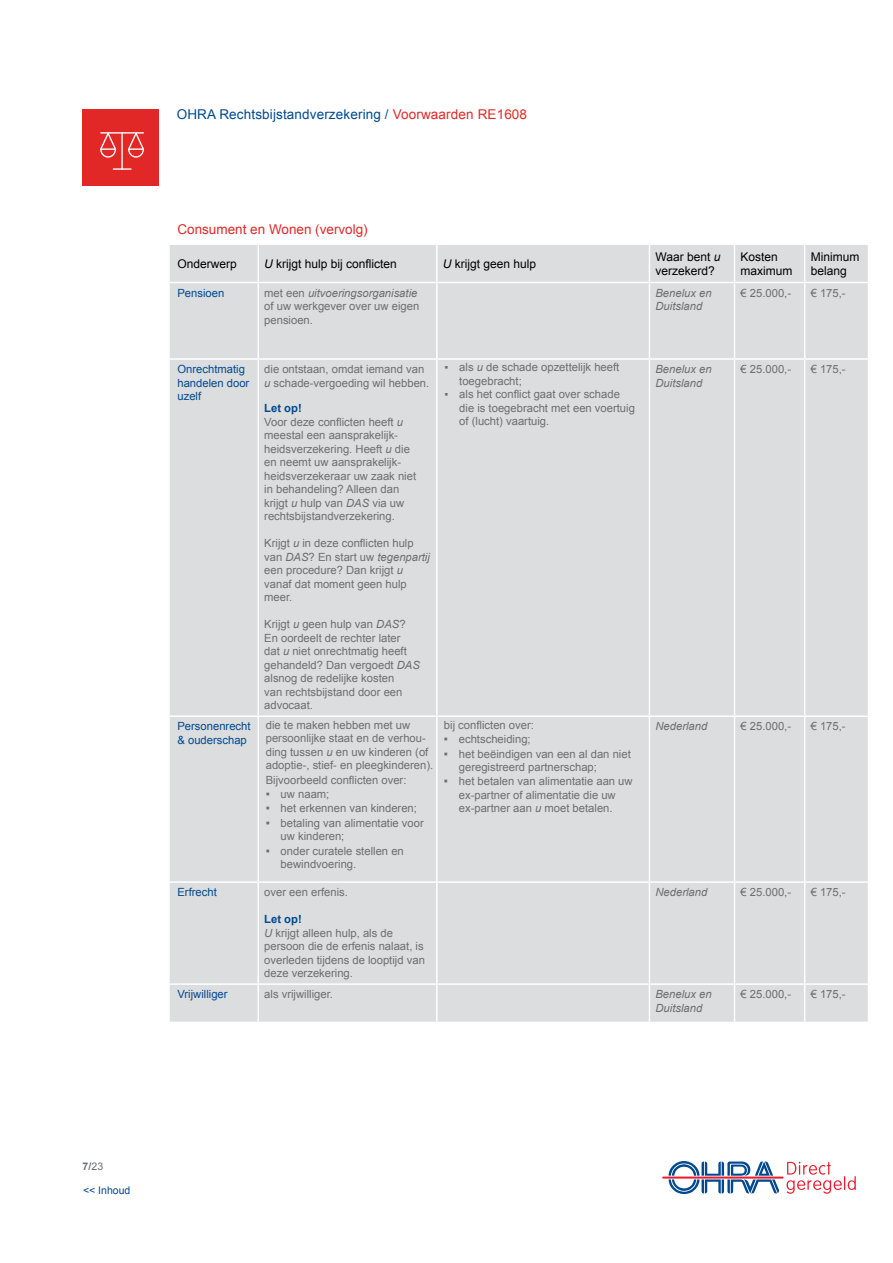
<style>
.page{position:relative;width:893px;height:1263px;background:#fff}
.page>*{position:absolute;margin:0;border:0;box-sizing:border-box;transform-origin:0 0}
.t1{font:13.5px "Arial";letter-spacing:.01em;color:#004990}
.t2{font:13.5px "Arial";color:#e12827}
.t3{font:12px/14.4px "Arial";color:#000}
.t4{font:11.25px/13.5px "Arial";color:#6d6e71}
.t5{font:11.25px/13.5px "Arial";color:#004990}
.t6{font:italic 11.25px/13.5px "Arial";color:#6d6e71}
.t7{font:10.5px "Arial";color:#004990}
.t8{font:700 10.5px "Arial";color:#6d6e71}
.s1{color:#e12827}
.s2{font-style:italic}
.s3{font-weight:700;color:#004990}
.s4{font-size:12px}
.s5{font-weight:400}
</style>
<div class="page">
<div style="left:82px;top:110px;width:77px;height:76px;background:#e12827"></div>
<svg style="left:100px;top:132px;width:17px;height:26px"></svg>
<svg style="left:128px;top:132px;width:16px;height:26px"></svg>
<hr style="left:101px;top:132px;width:42px;height:2px;background:#fff">
<hr style="left:121px;top:133px;width:2px;height:36px;background:#fff">
<svg style="left:113px;top:168px;width:18px;height:2px"></svg>
<div style="left:170px;top:245px;width:698px;height:777px;background:#dcddde"></div>
<hr style="left:257px;top:245px;width:2px;height:37px;background:#fff">
<hr style="left:436px;top:245px;width:2px;height:37px;background:#fff">
<hr style="left:649px;top:245px;width:1px;height:37px;background:#fff">
<hr style="left:734px;top:245px;width:1px;height:37px;background:#fff">
<hr style="left:804px;top:245px;width:1px;height:37px;background:#fff">
<hr style="left:168px;top:282px;width:90px;height:1px;background:#fff">
<hr style="left:258px;top:282px;width:179px;height:1px;background:#fff">
<hr style="left:257px;top:283px;width:2px;height:75px;background:#fff">
<hr style="left:437px;top:282px;width:212px;height:1px;background:#fff">
<hr style="left:436px;top:283px;width:2px;height:75px;background:#fff">
<hr style="left:649px;top:282px;width:85px;height:1px;background:#fff">
<hr style="left:649px;top:283px;width:1px;height:75px;background:#fff">
<hr style="left:734px;top:282px;width:71px;height:1px;background:#fff">
<hr style="left:734px;top:283px;width:1px;height:75px;background:#fff">
<hr style="left:805px;top:282px;width:64px;height:1px;background:#fff">
<hr style="left:804px;top:283px;width:1px;height:75px;background:#fff">
<hr style="left:168px;top:358px;width:90px;height:2px;background:#fff">
<hr style="left:258px;top:358px;width:179px;height:2px;background:#fff">
<hr style="left:257px;top:360px;width:2px;height:355px;background:#fff">
<hr style="left:437px;top:358px;width:212px;height:2px;background:#fff">
<hr style="left:436px;top:360px;width:2px;height:355px;background:#fff">
<hr style="left:649px;top:358px;width:85px;height:2px;background:#fff">
<hr style="left:649px;top:360px;width:1px;height:355px;background:#fff">
<hr style="left:734px;top:358px;width:71px;height:2px;background:#fff">
<hr style="left:734px;top:360px;width:1px;height:355px;background:#fff">
<hr style="left:805px;top:358px;width:64px;height:2px;background:#fff">
<hr style="left:804px;top:360px;width:1px;height:355px;background:#fff">
<hr style="left:168px;top:715px;width:90px;height:2px;background:#fff">
<hr style="left:258px;top:715px;width:179px;height:2px;background:#fff">
<hr style="left:257px;top:717px;width:2px;height:164px;background:#fff">
<hr style="left:437px;top:715px;width:212px;height:2px;background:#fff">
<hr style="left:436px;top:717px;width:2px;height:164px;background:#fff">
<hr style="left:649px;top:715px;width:85px;height:2px;background:#fff">
<hr style="left:649px;top:717px;width:1px;height:164px;background:#fff">
<hr style="left:734px;top:715px;width:71px;height:2px;background:#fff">
<hr style="left:734px;top:717px;width:1px;height:164px;background:#fff">
<hr style="left:805px;top:715px;width:64px;height:2px;background:#fff">
<hr style="left:804px;top:717px;width:1px;height:164px;background:#fff">
<hr style="left:168px;top:881px;width:90px;height:2px;background:#fff">
<hr style="left:258px;top:881px;width:179px;height:2px;background:#fff">
<hr style="left:257px;top:883px;width:2px;height:100px;background:#fff">
<hr style="left:437px;top:881px;width:212px;height:2px;background:#fff">
<hr style="left:436px;top:883px;width:2px;height:100px;background:#fff">
<hr style="left:649px;top:881px;width:85px;height:2px;background:#fff">
<hr style="left:649px;top:883px;width:1px;height:100px;background:#fff">
<hr style="left:734px;top:881px;width:71px;height:2px;background:#fff">
<hr style="left:734px;top:883px;width:1px;height:100px;background:#fff">
<hr style="left:805px;top:881px;width:64px;height:2px;background:#fff">
<hr style="left:804px;top:883px;width:1px;height:100px;background:#fff">
<hr style="left:168px;top:983px;width:90px;height:2px;background:#fff">
<hr style="left:258px;top:983px;width:179px;height:2px;background:#fff">
<hr style="left:257px;top:985px;width:2px;height:37px;background:#fff">
<hr style="left:437px;top:983px;width:212px;height:2px;background:#fff">
<hr style="left:436px;top:985px;width:2px;height:37px;background:#fff">
<hr style="left:649px;top:983px;width:85px;height:2px;background:#fff">
<hr style="left:649px;top:985px;width:1px;height:37px;background:#fff">
<hr style="left:734px;top:983px;width:71px;height:2px;background:#fff">
<hr style="left:734px;top:985px;width:1px;height:37px;background:#fff">
<hr style="left:805px;top:983px;width:64px;height:2px;background:#fff">
<hr style="left:804px;top:985px;width:1px;height:37px;background:#fff">
<hr style="left:662px;top:1176px;width:121px;height:2px;background:#ed1b2f">
<svg style="left:669px;top:1161px;width:110px;height:33px"></svg>
<svg style="left:787px;top:1162px;width:69px;height:32px"></svg>
<p class="t1" style="left:177px;top:106px;width:352px">OHRA Rechtsbijstandverzekering / <span class="s1">Voorwaarden RE1608</span></p>
<p class="t2" style="left:177px;top:221px;width:192px">Consument en Wonen (vervolg)</p>
<p class="t3" style="left:177px;top:256px;width:61px">Onderwerp</p>
<p class="t3" style="left:264px;top:256px;width:134px"><span class="s2">U</span> krijgt hulp bij conflicten</p>
<p class="t3" style="left:443px;top:256px;width:95px"><span class="s2">U</span> krijgt geen hulp</p>
<p class="t3" style="left:655px;top:249px;width:66px">Waar bent <span class="s2">u </span>verzekerd?</p>
<p class="t3" style="left:740px;top:249px;width:53px">Kosten maximum</p>
<p class="t3" style="left:811px;top:249px;width:50px">Minimum belang</p>
<p class="t5" style="left:177px;top:286px;width:48px">Pensioen</p>
<p class="t4" style="left:264px;top:286px;width:157px">met een <span class="s2">uitvoeringsorganisatie </span>of uw werkgever over uw eigen pensioen.</p>
<p class="t6" style="left:655px;top:286px;width:58px">Benelux en<br>Duitsland</p>
<p class="t4" style="left:740px;top:286px;width:52px">€ 25.000,-</p>
<p class="t4" style="left:811px;top:286px;width:37px">€ 175,-</p>
<p class="t5" style="left:177px;top:363px;width:73px">Onrechtmatig handelen door uzelf</p>
<p class="t4" style="left:264px;top:363px;width:167px">die ontstaan, omdat iemand van <span class="s2">u</span> schade-vergoeding wil hebben.</p>
<p class="t4" style="left:264px;top:402px;width:153px"><span class="s3">Let op!<br></span>Voor deze conflicten heeft <span class="s2">u </span>meestal een aansprakelijk&shy;heidsverzekering. Heeft <span class="s2">u</span> die en neemt uw aansprakelijk&shy;heidsverzekeraar uw zaak niet in behandeling? Alleen dan krijgt <span class="s2">u</span> hulp van <span class="s2">DAS</span> via uw rechtsbijstandverzekering.</p>
<p class="t4" style="left:264px;top:537px;width:167px">Krijgt <span class="s2">u</span> in deze conflicten hulp van <span class="s2">DAS</span>? En start uw <span class="s2">tegenpartij </span>een procedure? Dan krijgt <span class="s2">u </span>vanaf dat moment geen hulp meer.</p>
<p class="t4" style="left:264px;top:618px;width:157px">Krijgt <span class="s2">u</span> geen hulp van <span class="s2">DAS</span>?<br>En oordeelt de rechter later<br>dat <span class="s2">u</span> niet onrechtmatig heeft gehandeld? Dan vergoedt <span class="s2">DAS </span>alsnog de redelijke kosten<br>van rechtsbijstand door een advocaat.</p>
<p class="t4" style="left:459px;top:361px;width:162px;text-indent:-15px">▪ als <span class="s2">u</span> de schade opzettelijk heeft toegebracht;</p>
<p class="t4" style="left:459px;top:388px;width:177px;text-indent:-15px">▪ als het conflict gaat over schade die is toegebracht met een voertuig of (lucht) vaartuig.</p>
<p class="t6" style="left:655px;top:363px;width:58px">Benelux en<br>Duitsland</p>
<p class="t4" style="left:740px;top:363px;width:52px">€ 25.000,-</p>
<p class="t4" style="left:811px;top:363px;width:37px">€ 175,-</p>
<p class="t4" style="left:444px;top:718px;width:92px">bij conflicten over:</p>
<p class="t4" style="left:444px;top:733px;width:88px"><span class="s4">▪</span> echtscheiding;</p>
<p class="t4" style="left:459px;top:747px;width:174px;text-indent:-15px"><span class="s4">▪</span> het beëindigen van een al dan niet geregistreerd partnerschap;</p>
<p class="t4" style="left:444px;top:775px;width:190px;text-align:center"><span class="s4">▪</span> het betalen van alimentatie aan uw ex-partner of alimentatie die uw ex-partner aan <span class="s2">u</span> moet betalen.</p>
<p class="t4" style="left:266px;top:718px;width:169px">die te maken hebben met uw persoonlijke staat en de verhou&shy;ding tussen <span class="s2">u</span> en uw kinderen (of adoptie-, stief- en pleegkinderen).<br>Bijvoorbeeld conflicten over:</p>
<p class="t4" style="left:266px;top:787px;width:65px"><span class="s4">▪</span> uw naam;</p>
<p class="t4" style="left:266px;top:802px;width:153px"><span class="s4">▪</span> het erkennen van kinderen;</p>
<p class="t4" style="left:281px;top:816px;width:145px;text-indent:-15px"><span class="s4">▪</span> betaling van alimentatie voor uw kinderen;</p>
<p class="t4" style="left:281px;top:844px;width:125px;text-indent:-15px"><span class="s4">▪</span> onder curatele stellen en bewindvoering.</p>
<p class="t5" style="left:177px;top:720px;width:75px">Personenrecht &amp; ouderschap</p>
<p class="t6" style="left:655px;top:720px;width:53px">Nederland</p>
<p class="t4" style="left:740px;top:720px;width:52px">€ 25.000,-</p>
<p class="t4" style="left:811px;top:720px;width:37px">€ 175,-</p>
<p class="t5" style="left:177px;top:886px;width:41px">Erfrecht</p>
<p class="t4" style="left:264px;top:886px;width:85px">over een erfenis.</p>
<p class="t4" style="left:264px;top:913px;width:162px"><span class="s3">Let op!<br></span><span class="s2">U</span> krijgt alleen hulp, als de persoon die de erfenis nalaat, is overleden tijdens de looptijd van deze verzekering.</p>
<p class="t6" style="left:655px;top:886px;width:53px">Nederland</p>
<p class="t4" style="left:740px;top:886px;width:52px">€ 25.000,-</p>
<p class="t4" style="left:811px;top:886px;width:37px">€ 175,-</p>
<p class="t5" style="left:177px;top:988px;width:52px">Vrijwilliger</p>
<p class="t4" style="left:264px;top:988px;width:70px">als vrijwilliger.</p>
<p class="t6" style="left:655px;top:988px;width:58px">Benelux en<br>Duitsland</p>
<p class="t4" style="left:740px;top:988px;width:52px">€ 25.000,-</p>
<p class="t4" style="left:811px;top:988px;width:37px">€ 175,-</p>
<p class="t8" style="left:82px;top:1159px;width:22px">7/<span class="s5">23</span></p>
<p class="t7" style="left:83px;top:1183px;width:49px">&lt;&lt; Inhoud</p>
</div>
